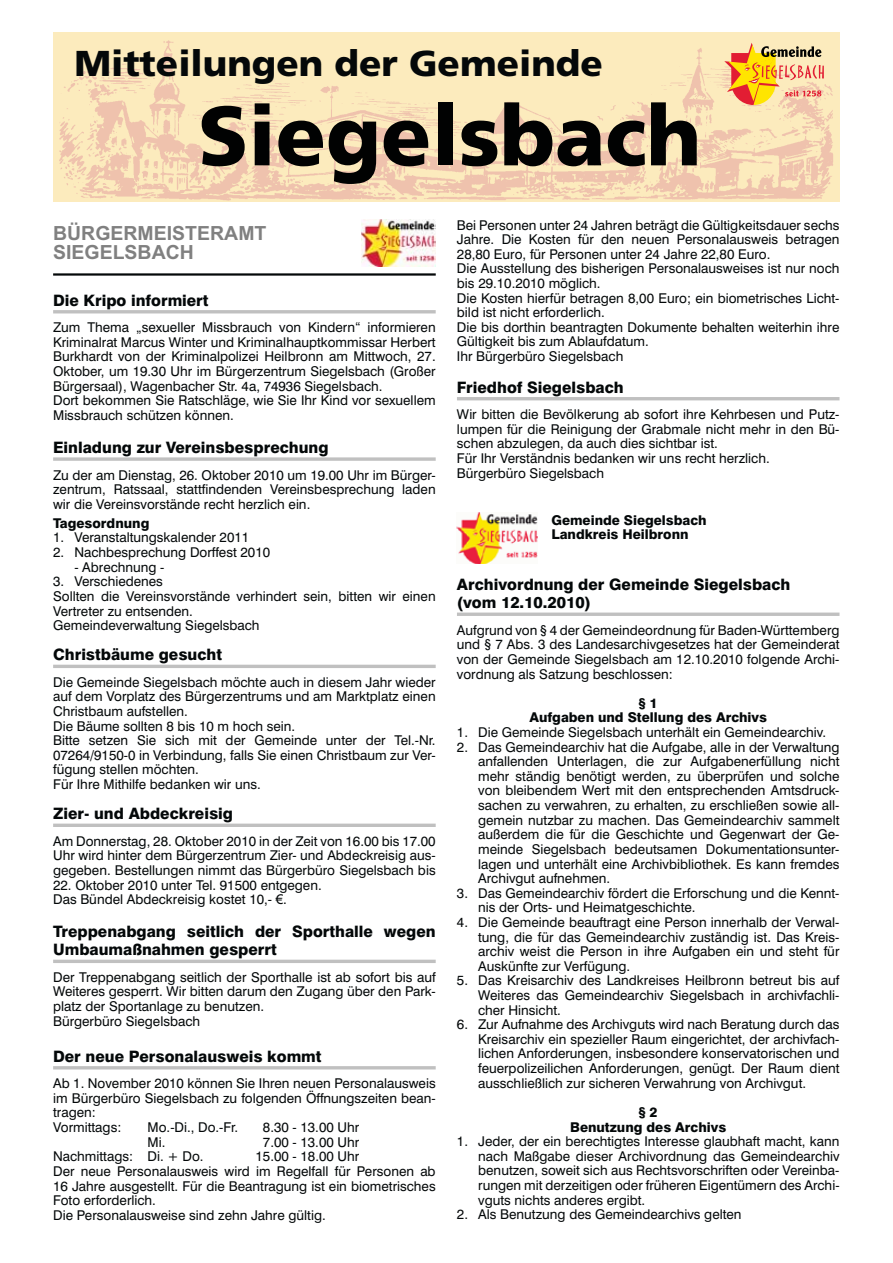
<style>
.page{position:relative;width:893px;height:1263px;background:#fff}
.page>*{position:absolute;margin:0;border:0;box-sizing:border-box;transform-origin:0 0}
.t1{font:900 84px "Frutiger LT";color:#010202}
.t2{font:900 36px "Frutiger LT";color:#040809}
.t3{font:700 19.5px/19.5px "Arial";color:#808080}
.t4{font:800 15.75px/18px "Swiss 721 BT";color:#040809}
.t5{font:13.5px/14.5px "Swiss 721 BT";color:#040809}
.t6{font:800 13.5px/14.5px "Swiss 721 BT";color:#040809;text-align:center}
.s1{font-family:"Arial"}
</style>
<div class="page">
<div style="left:53px;top:32px;width:786px;height:170px;background:#fcebbd"></div>
<img style="left:59px;top:40px;width:774px;height:161px">
<svg style="left:724px;top:43px;width:100px;height:62px"></svg>
<hr style="left:53px;top:310px;width:383px;height:3px;background:#c0c0c0">
<svg style="left:53px;top:457px;width:383px;height:4px"></svg>
<hr style="left:53px;top:665px;width:383px;height:3px;background:#c0c0c0">
<hr style="left:53px;top:824px;width:383px;height:3px;background:#c0c0c0">
<hr style="left:53px;top:960px;width:383px;height:3px;background:#c0c0c0">
<svg style="left:53px;top:1066px;width:383px;height:4px;fill:#c8c8c8"></svg>
<hr style="left:53px;top:273px;width:383px;height:3px;background:#040809">
<img style="left:361px;top:219px;width:75px;height:47px">
<hr style="left:457px;top:397px;width:382px;height:3px;background:#c0c0c0">
<hr style="left:457px;top:613px;width:382px;height:3px;background:#c0c0c0">
<img style="left:457px;top:512px;width:81px;height:51px">
<h2 class="t2" style="left:74px;top:49px;width:530px">Mitteilungen der Gemeinde</h2>
<h1 class="t1" style="left:198px;top:102px;width:505px">Siegelsbach</h1>
<h3 class="t3" style="left:53px;top:225px;width:215px">BÜRGERMEISTERAMT<br>SIEGELSBACH</h3>
<p class="t4" style="left:53px;top:293px;width:157px">Die Kripo informiert</p>
<p class="t5" style="left:53px;top:322px;width:384px">Zum Thema „sexueller Missbrauch von Kindern“ informieren Kriminalrat Marcus Winter und Kriminalhauptkommissar Herbert Burkhardt von der Kriminalpolizei Heilbronn am Mittwoch, 27.<br>Oktober, um 19.30 Uhr im Bürgerzentrum Siegelsbach (Großer Bürgersaal), Wagenbacher Str. 4a, 74936 Siegelsbach.<br>Dort bekommen Sie Ratschläge, wie Sie Ihr Kind vor sexuellem Missbrauch schützen können.</p>
<p class="t4" style="left:53px;top:440px;width:277px">Einladung zur Vereinsbesprechung</p>
<p class="t5" style="left:53px;top:469px;width:384px;text-align:justify">Zu der am Dienstag, 26. Oktober 2010 um 19.00 Uhr im Bürger&shy;zentrum, Ratssaal, stattfindenden Vereinsbesprechung laden wir die Vereinsvorstände recht herzlich ein.</p>
<p class="t6" style="left:53px;top:517px;width:98px">Tagesordnung</p>
<p class="t5" style="left:53px;top:532px;width:198px">1. Veranstaltungskalender 2011</p>
<p class="t5" style="left:53px;top:546px;width:219px">2. Nachbesprechung Dorffest 2010</p>
<p class="t5" style="left:74px;top:561px;width:92px">- Abrechnung -</p>
<p class="t5" style="left:53px;top:576px;width:384px">3. Verschiedenes<br>Sollten die Vereinsvorstände verhindert sein, bitten wir einen Vertreter zu entsenden.<br>Gemeindeverwaltung Siegelsbach</p>
<p class="t4" style="left:53px;top:647px;width:170px">Christbäume gesucht</p>
<p class="t5" style="left:53px;top:676px;width:384px">Die Gemeinde Siegelsbach möchte auch in diesem Jahr wieder auf dem Vorplatz des Bürgerzentrums und am Marktplatz einen Christbaum aufstellen.<br>Die Bäume sollten 8 bis 10 m hoch sein.<br>Bitte setzen Sie sich mit der Gemeinde unter der Tel.-Nr.<br>07264/9150-0 in Verbindung, falls Sie einen Christbaum zur Ver&shy;fügung stellen möchten.<br>Für Ihre Mithilfe bedanken wir uns.</p>
<p class="t4" style="left:53px;top:806px;width:181px">Zier- und Abdeckreisig</p>
<p class="t5" style="left:53px;top:835px;width:384px;text-align:justify">Am Donnerstag, 28. Oktober 2010 in der Zeit von 16.00 bis 17.00<br>Uhr wird hinter dem Bürgerzentrum Zier- und Abdeckreisig aus&shy;gegeben. Bestellungen nimmt das Bürgerbüro Siegelsbach bis</p>
<p class="t5" style="left:53px;top:879px;width:270px">22. Oktober 2010 unter Tel. 91500 entgegen.<br>Das Bündel Abdeckreisig kostet 10,- <span class="s1">€</span>.</p>
<p class="t4" style="left:53px;top:924px;width:384px">Treppenabgang seitlich der Sporthalle wegen<br>Umbaumaßnahmen gesperrt</p>
<p class="t5" style="left:53px;top:971px;width:384px">Der Treppenabgang seitlich der Sporthalle ist ab sofort bis auf Weiteres gesperrt. Wir bitten darum den Zugang über den Park&shy;platz der Sportanlage zu benutzen.<br>Bürgerbüro Siegelsbach</p>
<p class="t4" style="left:53px;top:1049px;width:270px">Der neue Personalausweis kommt</p>
<p class="t5" style="left:53px;top:1078px;width:384px">Ab 1. November 2010 können Sie Ihren neuen Personalausweis im Bürgerbüro Siegelsbach zu folgenden Öffnungszeiten bean&shy;tragen:<br>Vormittags:</p>
<p class="t5" style="left:457px;top:219px;width:384px">Bei Personen unter 24 Jahren beträgt die Gültigkeitsdauer sechs Jahre. Die Kosten für den neuen Personalausweis betragen 28,80 Euro, für Personen unter 24 Jahre 22,80 Euro.<br>Die Ausstellung des bisherigen Personalausweises ist nur noch bis 29.10.2010 möglich.<br>Die Kosten hierfür betragen 8,00 Euro; ein biometrisches Licht&shy;bild ist nicht erforderlich.<br>Die bis dorthin beantragten Dokumente behalten weiterhin ihre Gültigkeit bis zum Ablaufdatum.<br>Ihr Bürgerbüro Siegelsbach</p>
<p class="t4" style="left:457px;top:380px;width:168px">Friedhof Siegelsbach</p>
<p class="t5" style="left:457px;top:409px;width:384px">Wir bitten die Bevölkerung ab sofort ihre Kehrbesen und Putz&shy;lumpen für die Reinigung der Grabmale nicht mehr in den Bü&shy;schen abzulegen, da auch dies sichtbar ist.<br>Für Ihr Verständnis bedanken wir uns recht herzlich.<br>Bürgerbüro Siegelsbach</p>
<p class="t6" style="left:551px;top:514px;width:157px;text-align:left">Gemeinde Siegelsbach<br>Landkreis Heilbronn</p>
<p class="t4" style="left:457px;top:577px;width:335px">Archivordnung der Gemeinde Siegelsbach (vom 12.10.2010)</p>
<p class="t5" style="left:457px;top:624px;width:384px;text-align:justify">Aufgrund von § 4 der Gemeindeordnung für Baden-Württemberg und § 7 Abs. 3 des Landesarchivgesetzes hat der Gemeinderat von der Gemeinde Siegelsbach am 12.10.2010 folgende Archi&shy;vordnung als Satzung beschlossen:</p>
<p class="t6" style="left:529px;top:697px;width:239px">§ 1<br>Aufgaben und Stellung des Archivs</p>
<p class="t5" style="left:457px;top:726px;width:371px">1. Die Gemeinde Siegelsbach unterhält ein Gemeindearchiv.</p>
<p class="t5" style="left:478px;top:741px;width:363px;text-align:justify;text-indent:-21px">2. Das Gemeindearchiv hat die Aufgabe, alle in der Verwaltung anfallenden Unterlagen, die zur Aufgabenerfüllung nicht mehr ständig benötigt werden, zu überprüfen und solche von bleibendem Wert mit den entsprechenden Amtsdruck&shy;sachen zu verwahren, zu erhalten, zu erschließen sowie all&shy;gemein nutzbar zu machen. Das Gemeindearchiv sammelt außerdem die für die Geschichte und Gegenwart der Ge&shy;meinde Siegelsbach bedeutsamen Dokumentationsunter&shy;lagen und unterhält eine Archivbibliothek. Es kann fremdes Archivgut aufnehmen.</p>
<p class="t5" style="left:478px;top:887px;width:363px;text-indent:-21px">3. Das Gemeindearchiv fördert die Erforschung und die Kennt&shy;nis der Orts- und Heimatgeschichte.</p>
<p class="t5" style="left:478px;top:916px;width:363px;text-align:justify;text-indent:-21px">4. Die Gemeinde beauftragt eine Person innerhalb der Verwal&shy;tung, die für das Gemeindearchiv zuständig ist. Das Kreis&shy;archiv weist die Person in ihre Aufgaben ein und steht für Auskünfte zur Verfügung.</p>
<p class="t5" style="left:478px;top:975px;width:363px;text-align:justify;text-indent:-21px">5. Das Kreisarchiv des Landkreises Heilbronn betreut bis auf Weiteres das Gemeindearchiv Siegelsbach in archivfachli&shy;cher Hinsicht.</p>
<p class="t5" style="left:478px;top:1019px;width:363px;text-align:justify;text-indent:-21px">6. Zur Aufnahme des Archivguts wird nach Beratung durch das Kreisarchiv ein spezieller Raum eingerichtet, der archivfach&shy;lichen Anforderungen, insbesondere konservatorischen und feuerpolizeilichen Anforderungen, genügt. Der Raum dient ausschließlich zur sicheren Verwahrung von Archivgut.</p>
<p class="t6" style="left:570px;top:1106px;width:158px">§ 2<br>Benutzung des Archivs</p>
<p class="t5" style="left:478px;top:1136px;width:363px;text-align:justify;text-indent:-21px">1. Jeder, der ein berechtigtes Interesse glaubhaft macht, kann nach Maßgabe dieser Archivordnung das Gemeindearchiv benutzen, soweit sich aus Rechtsvorschriften oder Vereinba&shy;rungen mit derzeitigen oder früheren Eigentümern des Archi&shy;vguts nichts anderes ergibt.</p>
<p class="t5" style="left:457px;top:1209px;width:286px">2. Als Benutzung des Gemeindearchivs gelten</p>
<p class="t5" style="left:148px;top:1121px;width:92px">Mo.-Di., Do.-Fr.</p>
<p class="t5" style="left:263px;top:1121px;width:98px">8.30 - 13.00 Uhr</p>
<p class="t5" style="left:148px;top:1136px;width:19px">Mi.</p>
<p class="t5" style="left:263px;top:1136px;width:98px">7.00 - 13.00 Uhr</p>
<p class="t5" style="left:53px;top:1151px;width:152px">Nachmittags: Di. + Do.</p>
<p class="t5" style="left:53px;top:1151px;width:384px;text-indent:202px">15.00 - 18.00 Uhr<br>Der neue Personalausweis wird im Regelfall für Personen ab 16 Jahre ausgestellt. Für die Beantragung ist ein biometrisches Foto erforderlich.<br>Die Personalausweise sind zehn Jahre gültig.</p>
</div>
